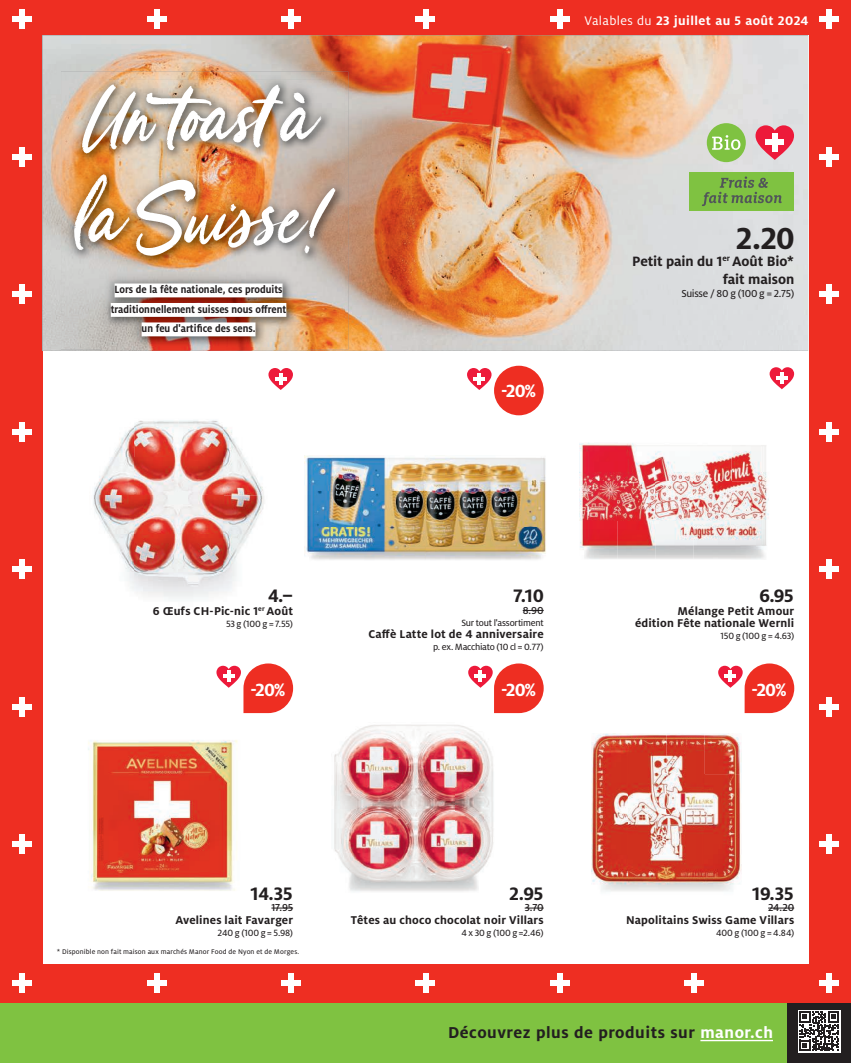
<style>
.page{position:relative;width:851px;height:1063px;background:#fff}
.page>*{position:absolute;margin:0;border:0;box-sizing:border-box;transform-origin:0 0}
.t1{font:105px/100.8px "Pink Lemonade";color:#fff;scale:.92 1}
.t2{font:700 33.75px "Milofor Manor";color:#231f20}
.t3{font:700 20px "Milofor Manor";letter-spacing:-.06em;color:#231f20}
.t4{font:700 19.5px "Milofor Manor";letter-spacing:-.04em;color:#fff}
.t5{font:700 17.5px "Milofor Manor";letter-spacing:.03em;color:#231f20}
.t6{font:700 15px/17.5px "Milofor Manor";letter-spacing:-.005em;color:#231f20;text-align:right}
.t7{font:700 13.75px "Milofor Manor";letter-spacing:.03em;color:#fff}
.t8{font:700 12.5px/12.5px "Milofor Manor";letter-spacing:.01em;color:#231f20;text-align:right}
.t9{font:700 11.62px/19.5px "Milofor Manor";color:#231f20;text-align:center;scale:.9 1}
.t10{font:11.25px "Milofor Manor Text";letter-spacing:-.02em;color:#231f20}
.t11{font:500 11.25px "Milofor Manor";letter-spacing:-.015em;color:#231f20}
.t12{font:10px "Milofor Manor Text";letter-spacing:-.02em;color:#231f20}
.t13{font:7.5px "Milofor Manor Text";letter-spacing:.015em;color:#231f20}
.s1{font-weight:400}
.s2{color:#fff}
</style>
<div class="page">
<div style="left:0;top:1003px;width:787px;height:60px;background:#7fc241"></div>
<div style="left:787px;top:1003px;width:63px;height:60px;background:#231f20"></div>
<div style="left:0;top:0;width:850px;height:1003px;background:#ee2e22"></div>
<div style="left:43px;top:35px;width:765px;height:929px;background:#fff"></div>
<div style="left:826px;top:147px;width:6px;height:20px;background:#fff"></div>
<div style="left:819px;top:154px;width:20px;height:6px;background:#fff"></div>
<div style="left:20px;top:147px;width:5px;height:20px;background:#fff"></div>
<div style="left:13px;top:154px;width:19px;height:6px;background:#fff"></div>
<div style="left:826px;top:285px;width:6px;height:19px;background:#fff"></div>
<div style="left:819px;top:292px;width:20px;height:5px;background:#fff"></div>
<div style="left:20px;top:285px;width:5px;height:19px;background:#fff"></div>
<div style="left:13px;top:292px;width:19px;height:5px;background:#fff"></div>
<div style="left:826px;top:422px;width:6px;height:19px;background:#fff"></div>
<div style="left:819px;top:429px;width:20px;height:6px;background:#fff"></div>
<div style="left:20px;top:422px;width:5px;height:19px;background:#fff"></div>
<div style="left:13px;top:429px;width:19px;height:6px;background:#fff"></div>
<div style="left:826px;top:560px;width:6px;height:19px;background:#fff"></div>
<div style="left:819px;top:566px;width:20px;height:6px;background:#fff"></div>
<div style="left:20px;top:560px;width:5px;height:19px;background:#fff"></div>
<div style="left:13px;top:566px;width:19px;height:6px;background:#fff"></div>
<div style="left:826px;top:697px;width:6px;height:19px;background:#fff"></div>
<div style="left:819px;top:704px;width:20px;height:5px;background:#fff"></div>
<div style="left:20px;top:697px;width:5px;height:19px;background:#fff"></div>
<div style="left:13px;top:704px;width:19px;height:5px;background:#fff"></div>
<div style="left:826px;top:834px;width:6px;height:20px;background:#fff"></div>
<div style="left:819px;top:841px;width:20px;height:6px;background:#fff"></div>
<div style="left:20px;top:834px;width:5px;height:20px;background:#fff"></div>
<div style="left:13px;top:841px;width:19px;height:6px;background:#fff"></div>
<div style="left:825px;top:974px;width:6px;height:19px;background:#fff"></div>
<div style="left:818px;top:980px;width:20px;height:6px;background:#fff"></div>
<div style="left:825px;top:9px;width:6px;height:19px;background:#fff"></div>
<div style="left:818px;top:16px;width:20px;height:5px;background:#fff"></div>
<div style="left:691px;top:974px;width:5px;height:19px;background:#fff"></div>
<div style="left:684px;top:980px;width:19px;height:6px;background:#fff"></div>
<div style="left:557px;top:974px;width:5px;height:19px;background:#fff"></div>
<div style="left:550px;top:980px;width:19px;height:6px;background:#fff"></div>
<div style="left:557px;top:9px;width:5px;height:19px;background:#fff"></div>
<div style="left:550px;top:16px;width:19px;height:5px;background:#fff"></div>
<div style="left:422px;top:974px;width:6px;height:19px;background:#fff"></div>
<div style="left:416px;top:980px;width:19px;height:6px;background:#fff"></div>
<div style="left:422px;top:9px;width:6px;height:19px;background:#fff"></div>
<div style="left:416px;top:16px;width:19px;height:5px;background:#fff"></div>
<div style="left:288px;top:974px;width:6px;height:19px;background:#fff"></div>
<div style="left:281px;top:980px;width:20px;height:6px;background:#fff"></div>
<div style="left:288px;top:9px;width:6px;height:19px;background:#fff"></div>
<div style="left:281px;top:16px;width:20px;height:5px;background:#fff"></div>
<div style="left:154px;top:974px;width:5px;height:19px;background:#fff"></div>
<div style="left:147px;top:980px;width:19px;height:6px;background:#fff"></div>
<div style="left:154px;top:9px;width:5px;height:19px;background:#fff"></div>
<div style="left:147px;top:16px;width:19px;height:5px;background:#fff"></div>
<div style="left:20px;top:974px;width:5px;height:19px;background:#fff"></div>
<div style="left:13px;top:980px;width:19px;height:6px;background:#fff"></div>
<div style="left:20px;top:9px;width:5px;height:19px;background:#fff"></div>
<div style="left:13px;top:16px;width:19px;height:5px;background:#fff"></div>
<img style="left:43px;top:35px;width:765px;height:316px">
<img style="left:304px;top:456px;width:242px;height:104px">
<div style="left:494px;top:366px;width:49px;height:49px;background:#ee2e22;border-radius:50%"></div>
<svg style="left:467px;top:368px;width:24px;height:22px"></svg>
<hr style="left:477px;top:373px;width:4px;height:12px;background:#fff">
<svg style="left:216px;top:663px;width:77px;height:50px"></svg>
<svg style="left:268px;top:368px;width:25px;height:22px"></svg>
<svg style="left:718px;top:663px;width:76px;height:50px"></svg>
<hr style="left:728px;top:671px;width:4px;height:11px;background:#fff">
<svg style="left:468px;top:663px;width:75px;height:50px"></svg>
<hr style="left:478px;top:671px;width:4px;height:11px;background:#fff">
<img style="left:93px;top:420px;width:171px;height:179px">
<img style="left:591px;top:733px;width:150px;height:159px">
<img style="left:334px;top:724px;width:160px;height:168px">
<img style="left:88px;top:740px;width:150px;height:151px">
<svg style="left:755px;top:125px;width:38px;height:35px"></svg>
<div style="left:765px;top:139px;width:18px;height:6px;background:#fff"></div>
<div style="left:771px;top:133px;width:6px;height:18px;background:#fff"></div>
<div style="left:706px;top:123px;width:39px;height:39px;background:#7fc241;border-radius:50%"></div>
<svg style="left:712px;top:135px;width:28px;height:15px"></svg>
<svg style="left:769px;top:367px;width:25px;height:22px"></svg>
<img style="left:579px;top:443px;width:190px;height:117px">
<hr style="left:700px;top:1040px;width:72px;height:1px;background:#fff">
<svg style="left:798px;top:1010px;width:42px;height:42px"></svg>
<svg style="left:799px;top:1011px;width:39px;height:40px"></svg>
<svg style="left:522px;top:610px;width:21px;height:1px"></svg>
<svg style="left:524px;top:908px;width:19px;height:1px"></svg>
<svg style="left:768px;top:908px;width:26px;height:1px"></svg>
<svg style="left:271px;top:908px;width:22px;height:1px"></svg>
<div style="left:689px;top:172px;width:105px;height:39px;background:#7fc241"></div>
<svg style="left:702px;top:176px;width:79px;height:30px"></svg>
<img style="left:61px;top:72px;width:287px;height:39px">
<img style="left:307px;top:111px;width:41px;height:239px">
<img style="left:61px;top:111px;width:41px;height:239px">
<img style="left:102px;top:346px;width:205px;height:4px">
<img style="left:69px;top:80px;width:276px;height:266px">
<div style="left:115px;top:284px;width:167px;height:13px;background:#fff"></div>
<div style="left:111px;top:303px;width:175px;height:14px;background:#fff"></div>
<div style="left:142px;top:322px;width:113px;height:14px;background:#fff"></div>
<h1 class="t1" style="left:74px;top:69px;width:273px">Un toastà la Suisse!</h1>
<p class="t9" style="left:111px;top:281px;width:196px">Lors de la fête nationale, ces produits traditionnellement suisses nous offrent un feu d'artifice des sens.</p>
<p class="t7" style="left:584px;top:17px;width:225px"><span class="s1">Valables du</span> 23 juillet au 5 août 2024</p>
<h3 class="t4" style="left:501px;top:385px;width:36px">-20%</h3>
<h2 class="t2" style="left:735px;top:228px;width:60px">2.20</h2>
<p class="t6" style="left:632px;top:254px;width:164px">Petit pain du 1<sup>er</sup> Août Bio* fait maison</p>
<p class="t10" style="left:681px;top:290px;width:114px">Suisse / 80 g (100 g = 2.75)</p>
<h3 class="t3" style="left:268px;top:590px;width:27px">4.–</h3>
<p class="t8" style="left:153px;top:606px;width:142px">6 Œufs CH-Pic-nic 1<sup>er</sup> Août</p>
<p class="t12" style="left:226px;top:621px;width:69px">53 g (100 g = 7.55)</p>
<h3 class="t3" style="left:513px;top:590px;width:32px">7.10</h3>
<p class="t11" style="left:522px;top:603px;width:22px">8.90</p>
<p class="t12" style="left:461px;top:619px;width:84px">Sur tout l'assortiment</p>
<p class="t8" style="left:368px;top:629px;width:177px">Caffè Latte lot de 4 anniversaire</p>
<p class="t12" style="left:433px;top:644px;width:112px">p. ex. Macchiato (10 cl = 0.77)</p>
<h3 class="t3" style="left:759px;top:590px;width:36px">6.95</h3>
<p class="t8" style="left:635px;top:606px;width:161px">Mélange Petit Amour<br>édition Fête nationale Wernli</p>
<p class="t12" style="left:720px;top:633px;width:75px">150 g (100 g = 4.63)</p>
<h3 class="t4" style="left:250px;top:684px;width:36px">-20%</h3>
<h3 class="t4" style="left:501px;top:684px;width:36px">-20%</h3>
<h3 class="t4" style="left:751px;top:684px;width:36px">-20%</h3>
<h3 class="t3" style="left:249px;top:887px;width:45px">14.35</h3>
<p class="t11" style="left:271px;top:901px;width:23px">17.95</p>
<p class="t8" style="left:175px;top:915px;width:119px">Avelines lait Favarger</p>
<p class="t12" style="left:217px;top:929px;width:77px">240 g (100 g = 5.98)</p>
<p class="t13" style="left:57px;top:949px;width:244px">* Disponible non fait maison aux marchés Manor Food de Nyon et de Morges.</p>
<h3 class="t3" style="left:508px;top:887px;width:36px">2.95</h3>
<p class="t11" style="left:524px;top:901px;width:20px">3.70</p>
<p class="t8" style="left:351px;top:915px;width:194px">Têtes au choco chocolat noir Villars</p>
<p class="t12" style="left:461px;top:929px;width:84px">4 x 30 g (100 g =2.46)</p>
<h3 class="t3" style="left:751px;top:887px;width:45px">19.35</h3>
<p class="t11" style="left:768px;top:901px;width:28px">24.20</p>
<p class="t8" style="left:626px;top:915px;width:170px">Napolitains Swiss Game Villars</p>
<p class="t12" style="left:716px;top:929px;width:80px">400 g (100 g = 4.84)</p>
<h3 class="t5" style="left:448px;top:1027px;width:326px">Découvrez plus de produits sur <span class="s2">manor.ch</span></h3>
</div>
